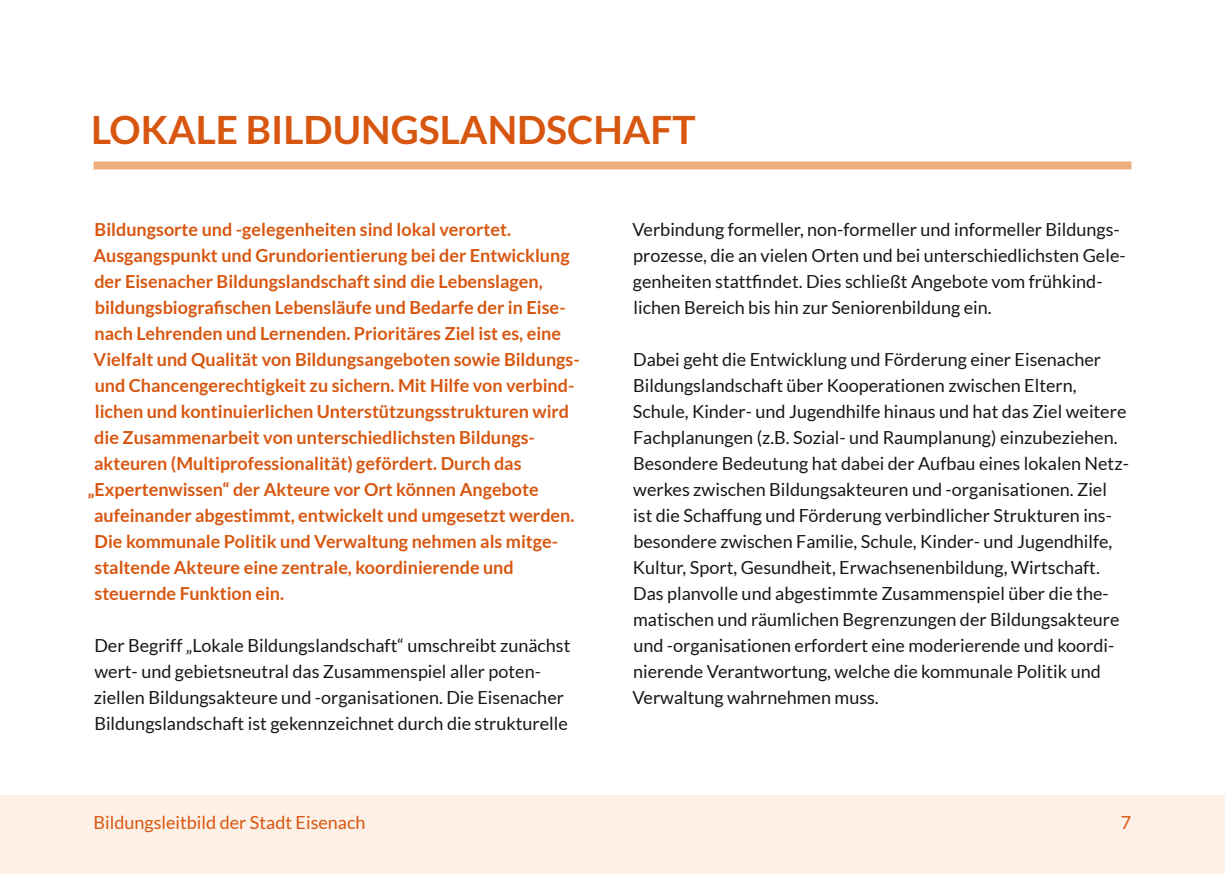
<style>
.page{position:relative;width:1225px;height:874px;background:#fff}
.page>*{position:absolute;margin:0;border:0;box-sizing:border-box;transform-origin:0 0}
.t1{font:700 39px "Lato";color:#d85710}
.t2{font:18px/26px "Lato";color:#1a171c}
.t3{font:700 18px "Lato";color:#d85710}
.t4{font:18px "Lato";color:#d85710}
</style>
<div class="page">
<div style="left:0;top:795px;width:1225px;height:78px;background:#fdf0e6"></div>
<div style="left:94px;top:161px;width:1037px;height:8px;background:#eeae80"></div>
<h1 class="t1" style="left:91px;top:107px;width:606px">lokale Bildungslandschaft</h1>
<p class="t3" style="left:95px;top:219px;width:418px">Bildungsorte und -gelegenheiten sind lokal verortet.</p>
<p class="t3" style="left:93px;top:245px;width:478px">Ausgangspunkt und Grundorientierung bei der Entwicklung</p>
<p class="t3" style="left:94px;top:271px;width:450px">der Eisenacher Bildungslandschaft sind die Lebenslagen,</p>
<p class="t3" style="left:95px;top:297px;width:472px">bildungsbiografischen Lebensläufe und Bedarfe der in Eise-</p>
<p class="t3" style="left:94px;top:323px;width:468px">nach Lehrenden und Lernenden. Prioritäres Ziel ist es, eine</p>
<p class="t3" style="left:94px;top:349px;width:488px">Vielfalt und Qualität von Bildungsangeboten sowie Bildungs-</p>
<p class="t3" style="left:95px;top:375px;width:481px">und Chancengerechtigkeit zu sichern. Mit Hilfe von verbind-</p>
<p class="t3" style="left:95px;top:401px;width:476px">lichen und kontinuierlichen Unterstützungsstrukturen wird</p>
<p class="t3" style="left:94px;top:427px;width:442px">die Zusammenarbeit von unterschiedlichsten Bildungs-</p>
<p class="t3" style="left:94px;top:453px;width:429px">akteuren (Multiprofessionalität) gefördert. Durch das</p>
<p class="t3" style="left:88px;top:479px;width:452px">„Expertenwissen“ der Akteure vor Ort können Angebote</p>
<p class="t3" style="left:94px;top:505px;width:482px">aufeinander abgestimmt, entwickelt und umgesetzt werden.</p>
<p class="t3" style="left:95px;top:531px;width:465px">Die kommunale Politik und Verwaltung nehmen als mitge-</p>
<p class="t3" style="left:94px;top:557px;width:421px">staltende Akteure eine zentrale, koordinierende und</p>
<p class="t3" style="left:94px;top:583px;width:191px">steuernde Funktion ein.</p>
<p class="t2" style="left:94px;top:632px;width:478px">Der Begriff „Lokale Bildungslandschaft“ umschreibt zunächst wert- und gebietsneutral das Zusammenspiel aller poten&shy;ziellen Bildungsakteure und -organisationen. Die Eisenacher Bildungslandschaft ist gekennzeichnet durch die strukturelle</p>
<p class="t2" style="left:632px;top:216px;width:495px">Verbindung formeller, non-formeller und informeller Bildungs&shy;prozesse, die an vielen Orten und bei unterschiedlichsten Gele&shy;genheiten stattfindet. Dies schließt Angebote vom frühkind&shy;lichen Bereich bis hin zur Seniorenbildung ein.</p>
<p class="t2" style="left:632px;top:346px;width:498px">Dabei geht die Entwicklung und Förderung einer Eisenacher Bildungslandschaft über Kooperationen zwischen Eltern, Schule, Kinder- und Jugendhilfe hinaus und hat das Ziel weitere Fachplanungen (z.B. Sozial- und Raumplanung) einzubeziehen.<br>Besondere Bedeutung hat dabei der Aufbau eines lokalen Netz&shy;werkes zwischen Bildungsakteuren und -organisationen. Ziel ist die Schaffung und Förderung verbindlicher Strukturen ins&shy;besondere zwischen Familie, Schule, Kinder- und Jugendhilfe, Kultur, Sport, Gesundheit, Erwachsenenbildung, Wirtschaft.<br>Das planvolle und abgestimmte Zusammenspiel über die the&shy;matischen und räumlichen Begrenzungen der Bildungsakteure und -organisationen erfordert eine moderierende und koordi&shy;nierende Verantwortung, welche die kommunale Politik und Verwaltung wahrnehmen muss.</p>
<p class="t4" style="left:94px;top:811px;width:273px">Bildungsleitbild der Stadt Eisenach</p>
<p class="t4" style="left:1121px;top:811px;width:12px">7</p>
</div>
